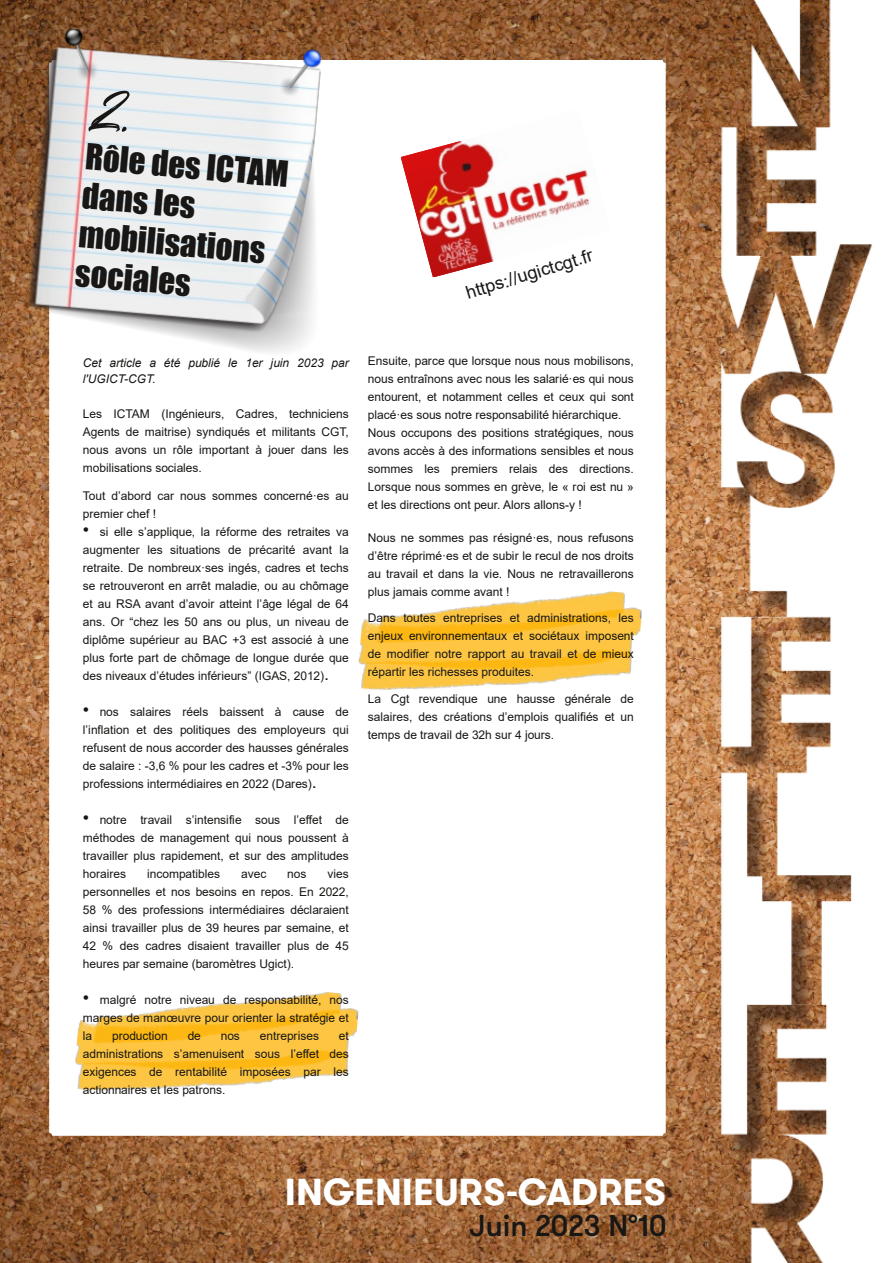
<style>
.page{position:relative;width:893px;height:1263px;background:#fff}
.page>*{position:absolute;margin:0;border:0;box-sizing:border-box;transform-origin:0 0}
.t1{font:700 37.5px "GT Walsheim Pro";color:#fff}
.t2{font:33px/39px "Impact";color:#181715}
.t3{font:500 30px "GT Walsheim Pro";color:#181715}
.t4{font:18px "Arial";color:#181715}
.t5{font:12px/18px "Arial";letter-spacing:-.005em;color:#181715;text-align:justify}
.t6{font:italic 12px/16.5px "Arial";color:#181715}
.s1{font-size:18px}
</style>
<div class="page">
<img style="left:0;top:0;width:873px;height:1263px">
<div style="left:49px;top:60px;width:617px;height:1076px;background:#fff;border-radius:3px"></div>
<img style="left:401px;top:140px;width:189px;height:137px">
<img style="left:0;top:10px;width:365px;height:364px">
<img style="left:75px;top:992px;width:284px;height:99px">
<img style="left:358px;top:591px;width:284px;height:99px">
<svg style="left:88px;top:88px;width:42px;height:46px;background:#e9ecee"></svg>
<h2 class="t2" style="left:87px;top:137px;width:205px;rotate:5deg">Rôle des ICTAM dans les mobilisations sociales</h2>
<h3 class="t4" style="left:463px;top:284px;width:133px;rotate:-17deg">https://ugictcgt.fr</h3>
<p class="t6" style="left:83px;top:354px;width:267px">Cet article a été publié le 1er juin 2023 par l'UGICT-CGT.</p>
<p class="t5" style="left:83px;top:404px;width:267px">Les ICTAM (Ingénieurs, Cadres, techniciens Agents de maitrise) syndiqués et militants CGT, nous avons un rôle important à jouer dans les mobilisations sociales.</p>
<p class="t5" style="left:83px;top:487px;width:267px">Tout d’abord car nous sommes concernéꞏes au premier chef !</p>
<p class="t5" style="left:83px;top:523px;width:267px"><span class="s1">•</span> si elle s’applique, la réforme des retraites va augmenter les situations de précarité avant la retraite. De nombreuxꞏses ingés, cadres et techs se retrouveront en arrêt maladie, ou au chômage et au RSA avant d’avoir atteint l’âge légal de 64 ans. Or “chez les 50 ans ou plus, un niveau de diplôme supérieur au BAC +3 est associé à une plus forte part de chômage de longue durée que des niveaux d’études inférieurs” (IGAS, 2012)<span class="s1">.</span></p>
<p class="t5" style="left:83px;top:703px;width:267px"><span class="s1">•</span> nos salaires réels baissent à cause de l’inflation et des politiques des employeurs qui refusent de nous accorder des hausses générales de salaire : -3,6 % pour les cadres et -3% pour les professions intermédiaires en 2022 (Dares)<span class="s1">.</span></p>
<p class="t5" style="left:83px;top:811px;width:267px"><span class="s1">•</span> notre travail s’intensifie sous l’effet de méthodes de management qui nous poussent à travailler plus rapidement, et sur des amplitudes horaires</p>
<p class="t5" style="left:83px;top:865px;width:267px;text-indent:245px">vies personnelles et nos besoins en repos. En 2022, 58 % des professions intermédiaires déclaraient ainsi travailler plus de 39 heures par semaine, et 42 % des cadres disaient travailler plus de 45 heures par semaine (baromètres Ugict).</p>
<p class="t5" style="left:83px;top:991px;width:267px"><span class="s1">•</span> malgré notre niveau de responsabilité, nos marges de manœuvre pour orienter la stratégie et la</p>
<p class="t5" style="left:147px;top:865px;width:75px">incompatibles</p>
<p class="t5" style="left:241px;top:865px;width:27px">avec</p>
<p class="t5" style="left:287px;top:865px;width:21px">nos</p>
<p class="t5" style="left:112px;top:1027px;width:57px">production</p>
<p class="t5" style="left:188px;top:1027px;width:15px">de</p>
<p class="t5" style="left:221px;top:1027px;width:21px">nos</p>
<p class="t5" style="left:260px;top:1027px;width:61px">entreprises</p>
<p class="t5" style="left:83px;top:1027px;width:267px;text-indent:256px">et administrations s’amenuisent sous l’effet des exigences de rentabilité imposées par les actionnaires et les patrons.</p>
<p class="t5" style="left:368px;top:352px;width:267px;text-align:left">Ensuite, parce que lorsque nous nous mobilisons, nous entraînons avec nous les salariéꞏes qui nous entourent, et notamment celles et ceux qui sont placéꞏes sous notre responsabilité hiérarchique.<br>Nous occupons des positions stratégiques, nous avons accès à des informations sensibles et nous sommes les premiers relais des directions.<br>Lorsque nous sommes en grève, le « roi est nu » et les directions ont peur. Alors allons-y !</p>
<p class="t5" style="left:368px;top:529px;width:267px">Nous ne sommes pas résignéꞏes, nous refusons d’être répriméꞏes et de subir le recul de nos droits au travail et dans la vie. Nous ne retravaillerons plus jamais comme avant !</p>
<p class="t5" style="left:368px;top:609px;width:267px">Dans toutes entreprises et administrations, les enjeux environnementaux et sociétaux imposent de modifier notre rapport au travail et de mieux répartir les richesses produites.</p>
<p class="t5" style="left:368px;top:690px;width:267px">La Cgt revendique une hausse générale de salaires, des créations d’emplois qualifiés et un temps de travail de 32h sur 4 jours.</p>
<h1 class="t1" style="left:285px;top:1165px;width:383px">INGENIEURS-CADRES</h1>
<h3 class="t3" style="left:470px;top:1213px;width:198px">Juin 2023 N°10</h3>
</div>
